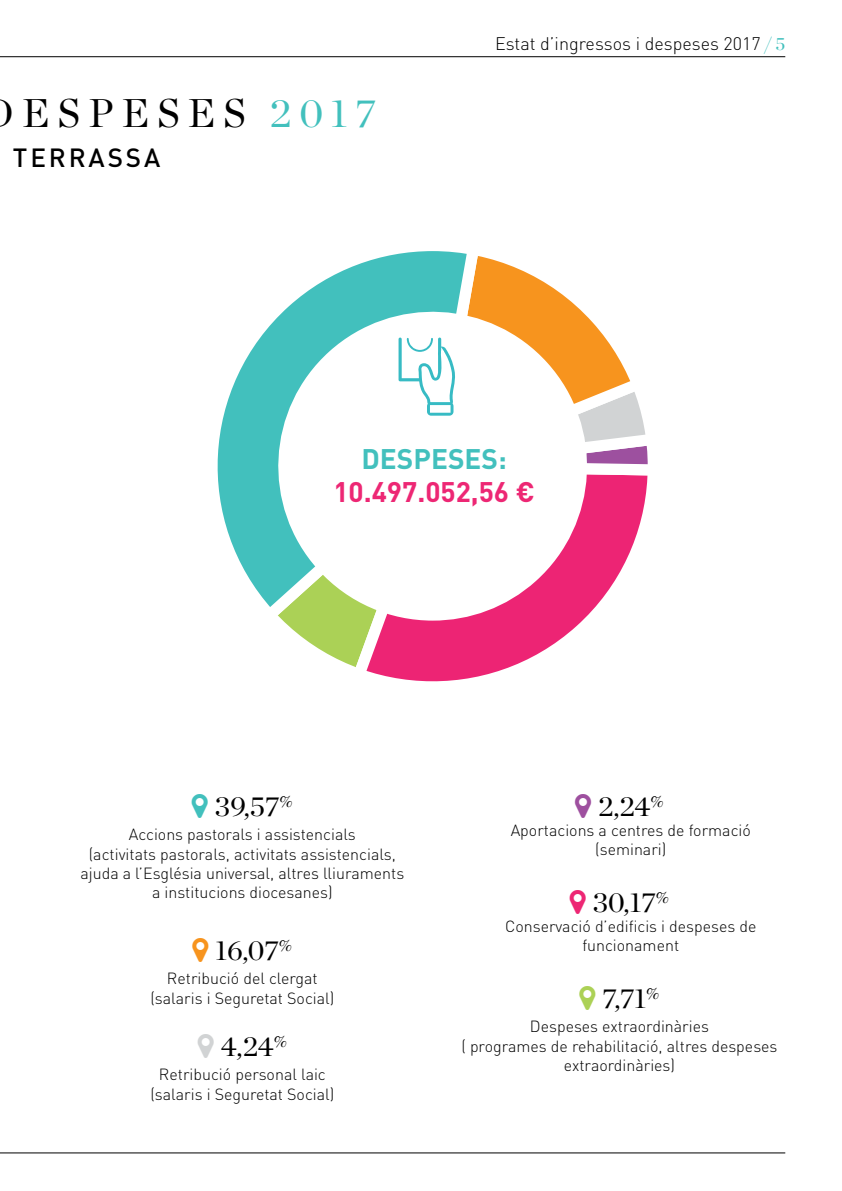
<style>
.page{position:relative;width:842px;height:1191px;background:#fff}
.page>*{position:absolute;margin:0;border:0;box-sizing:border-box;transform-origin:0 0}
.t1{font:40px "Chronicle Display";letter-spacing:.2em;color:#000}
.t2{font:28px "Chronicle Display";color:#000}
.t3{font:700 28px "DIN Pro";color:#ed2774}
.t4{font:700 28px "DIN Pro";color:#42c0bd}
.t5{font:500 26px "DIN Pro";color:#000}
.t6{font:300 18px "DIN Pro";color:#000}
.t7{font:300 16px/19.2px "DIN Pro";color:#000;text-align:center}
.s1{color:#42c0bd}
.s2{font-family:"Chronicle Display";font-weight:400;color:#42c0bd}
</style>
<div class="page">
<hr style="left:0;top:56px;width:785px;height:1px;background:#000">
<hr style="left:0;top:1152px;width:785px;height:1px;background:#000">
<svg style="left:487px;top:258px;width:116px;height:77px"></svg>
<svg style="left:217px;top:251px;width:270px;height:352px"></svg>
<svg style="left:267px;top:335px;width:381px;height:343px"></svg>
<h1 class="t1" style="left:22px;top:82px;width:355px">ESPESES <span class="s1">2017</span></h1>
<h3 class="t5" style="left:13px;top:140px;width:20px">TERRASS</h3>
<h3 class="t5" style="left:144px;top:140px;width:18px">A</h3>
<p class="t6" style="left:495px;top:31px;width:292px">Estat d’ingressos i despeses 2017 <span class="s2">/ 5</span></p>
<h2 class="t4" style="left:361px;top:440px;width:147px">DESPESES:</h2>
<h2 class="t3" style="left:333px;top:473px;width:203px">10.497.052,56 €</h2>
<h2 class="t2" style="left:215px;top:785px;width:79px">39,57<sup>%</sup></h2>
<p class="t7" style="left:80px;top:824px;width:325px">Accions pastorals i assistencials<br>(activitats pastorals, activitats assistencials, ajuda a l’Església universal, altres lliuraments a institucions diocesanes)</p>
<h2 class="t2" style="left:216px;top:929px;width:78px">16,07<sup>%</sup></h2>
<p class="t7" style="left:150px;top:968px;width:185px">Retribució del clergat (salaris i Seguretat Social)</p>
<h2 class="t2" style="left:221px;top:1025px;width:68px">4,24<sup>%</sup></h2>
<p class="t7" style="left:150px;top:1064px;width:185px">Retribució personal laic (salaris i Seguretat Social)</p>
<h2 class="t2" style="left:598px;top:785px;width:67px">2,24<sup>%</sup></h2>
<p class="t7" style="left:511px;top:819px;width:242px">Aportacions a centres de formació (seminari)</p>
<h2 class="t2" style="left:593px;top:881px;width:78px">30,17<sup>%</sup></h2>
<p class="t7" style="left:505px;top:915px;width:253px">Conservació d’edificis i despeses de funcionament</p>
<h2 class="t2" style="left:602px;top:977px;width:59px">7,71<sup>%</sup></h2>
<p class="t7" style="left:461px;top:1016px;width:318px">Despeses extraordinàries<br>( programes de rehabilitació, altres despeses extraordinàries)</p>
</div>
